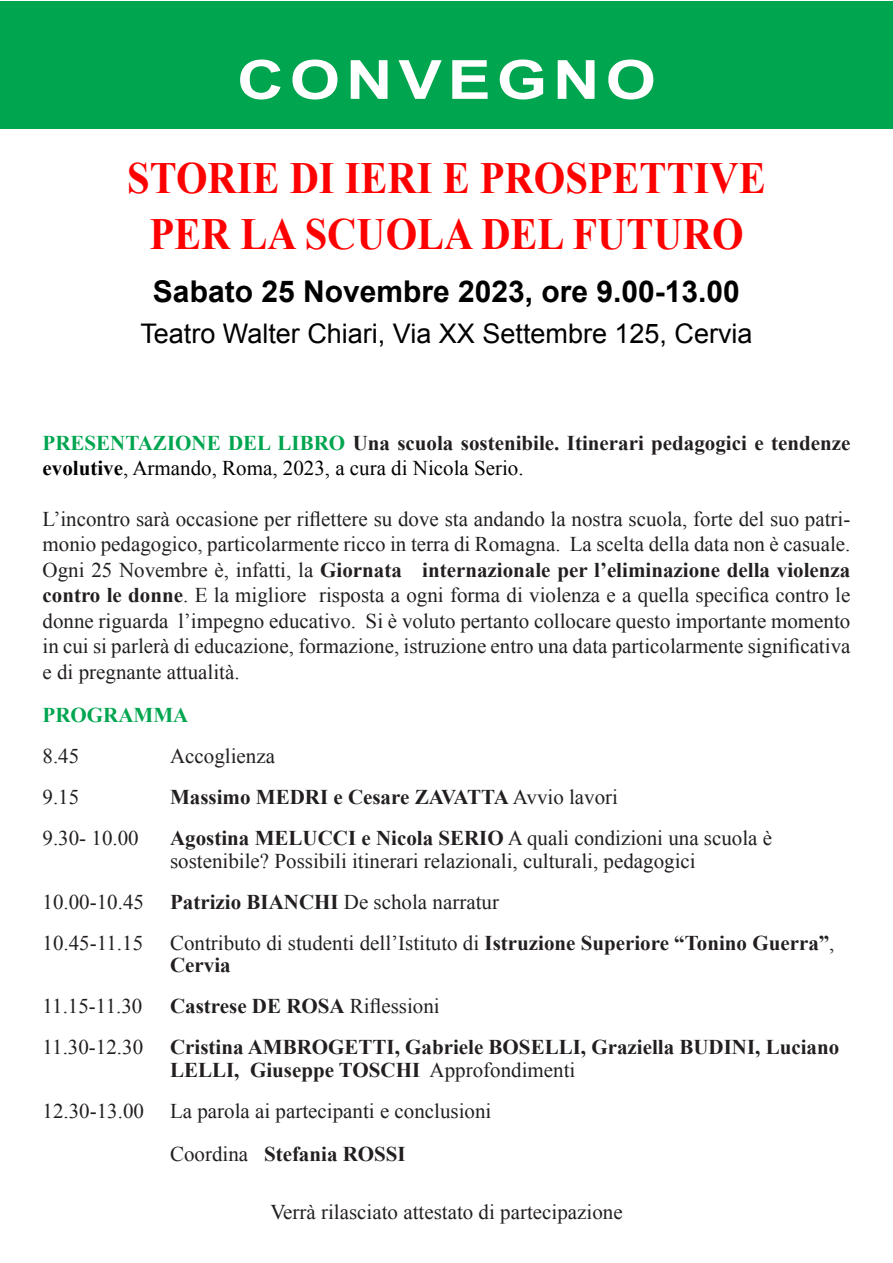
<style>
.page{position:relative;width:893px;height:1263px;background:#fff}
.page>*{position:absolute;margin:0;border:0;box-sizing:border-box;transform-origin:0 0}
.t1{font:700 54px "Arial";letter-spacing:.09em;color:#fff;scale:1.2 1}
.t2{font:700 44.55px "Times New Roman";color:#f00;scale:.91 1}
.t3{font:700 30px "Arial";color:#000}
.t4{font:27px "Arial";color:#000}
.t5{font:21px/25.5px "Times New Roman";color:#231f20;text-align:justify}
.t6{font:700 21px/22.6px "Times New Roman";color:#231f20}
.t7{font:700 21px "Times New Roman";color:#00a54f}
.s1{color:#00a54f}
.s2{color:#000}
.s3{font-weight:400;color:#000}
.s4{font-weight:700}
.s5{font-weight:400}
</style>
<div class="page">
<div style="left:0;top:1px;width:893px;height:128px;background:#00a54f"></div>
<p class="t1" style="left:237px;top:44px;width:351px">CONVEGNO</p>
<p class="t2" style="left:127px;top:148px;width:703px">STORIE DI IERI E PROSPETTIVE</p>
<p class="t2" style="left:149px;top:203px;width:654px">PER LA SCUOLA DEL FUTURO</p>
<p class="t3" style="left:153px;top:272px;width:588px">Sabato 25 Novembre 2023, ore 9.00-13.00</p>
<p class="t4" style="left:140px;top:316px;width:614px">Teatro Walter Chiari, Via XX Settembre 125, Cervia</p>
<p class="t6" style="left:43px;top:430px;width:809px;line-height:25.5px"><span class="s1">PRESENTAZIONE DEL LIBRO</span> Una scuola sostenibile. Itinerari pedagogici e tendenze <span class="s2">evolutive</span><span class="s3">, Armando, Roma, 2023, a cura di Nicola Serio.</span></p>
<p class="t5" style="left:43px;top:505px;width:809px">L’incontro sarà occasione per riflettere su dove sta andando la nostra scuola, forte del suo patri&shy;monio pedagogico, particolarmente ricco in terra di Romagna. La scelta della data non è casuale.<br>Ogni 25 Novembre è, infatti, la <span class="s4">Giornata internazionale per l’eliminazione della violenza contro le donne</span>. E la migliore risposta a ogni forma di violenza e a quella specifica contro le donne riguarda l’impegno educativo. Si è voluto pertanto collocare questo importante momento in cui si parlerà di educazione, formazione, istruzione entro una data particolarmente significativa e di pregnante attualità.</p>
<p class="t7" style="left:43px;top:700px;width:147px">PROGRAMMA</p>
<p class="t5" style="left:43px;top:743px;width:38px">8.45</p>
<p class="t5" style="left:170px;top:743px;width:106px">Accoglienza</p>
<p class="t5" style="left:43px;top:784px;width:38px">9.15</p>
<p class="t6" style="left:170px;top:785px;width:449px">Massimo MEDRI e Cesare ZAVATTA <span class="s5">Avvio lavori</span></p>
<p class="t5" style="left:43px;top:825px;width:98px">9.30- 10.00</p>
<p class="t5" style="left:170px;top:826px;width:603px;line-height:22.6px"><span class="s4">Agostina MELUCCI e Nicola SERIO</span> A quali condizioni una scuola è sostenibile? Possibili itinerari relazionali, culturali, pedagogici</p>
<p class="t5" style="left:43px;top:888px;width:458px">10.00-10.45 <span class="s4">Patrizio BIANCHI</span> De schola narratur</p>
<p class="t5" style="left:43px;top:929px;width:102px">10.45-11.15</p>
<p class="t6" style="left:170px;top:931px;width:666px"><span class="s5">Contributo di studenti dell’Istituto di</span> Istruzione Superiore “Tonino Guerra”<span class="s5">,<br></span>Cervia</p>
<p class="t5" style="left:43px;top:993px;width:101px">11.15-11.30</p>
<p class="t6" style="left:170px;top:994px;width:271px">Castrese DE ROSA <span class="s5">Riflessioni</span></p>
<p class="t5" style="left:43px;top:1034px;width:102px">11.30-12.30</p>
<p class="t6" style="left:170px;top:1035px;width:671px">Cristina AMBROGETTI, Gabriele BOSELLI, Graziella BUDINI, Luciano<br>LELLI, Giuseppe TOSCHI <span class="s5">Approfondimenti</span></p>
<p class="t5" style="left:43px;top:1098px;width:450px">12.30-13.00 La parola ai partecipanti e conclusioni</p>
<p class="t6" style="left:170px;top:1142px;width:237px"><span class="s5">Coordina</span> Stefania ROSSI</p>
<p class="t5" style="left:270px;top:1198px;width:354px">Verrà rilasciato attestato di partecipazione</p>
</div>
